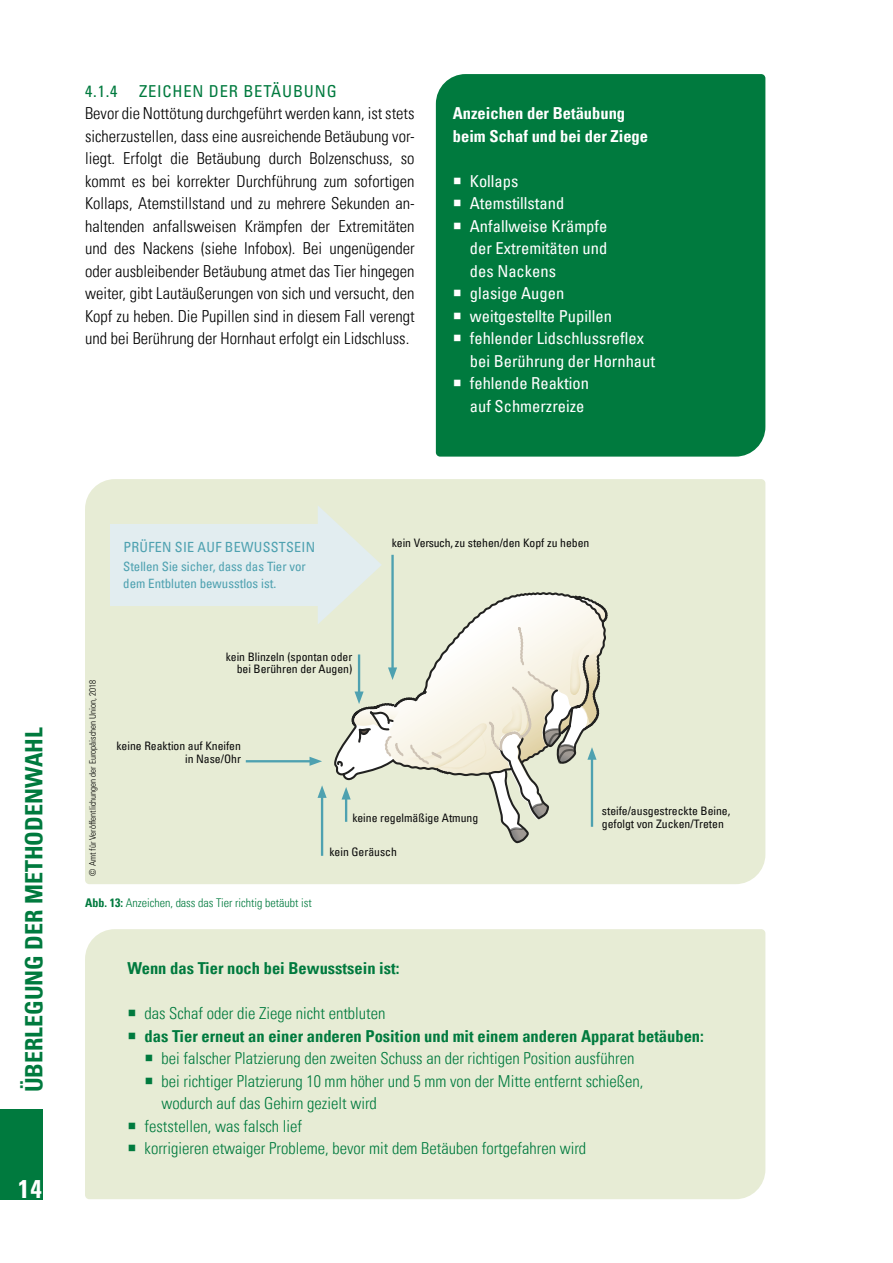
<style>
.page{position:relative;width:893px;height:1263px;background:#fff}
.page>*{position:absolute;margin:0;border:0;box-sizing:border-box;transform-origin:0 0}
.t1{font:700 condensed 25.5px "Univers LT Pro";color:#fff}
.t2{font:700 condensed 24px "Univers LT Pro";color:#007a3e}
.t3{font:300 condensed 16.5px/22.5px "Univers LT Pro";color:#000;text-align:justify}
.t4{font:300 condensed 16.5px "Univers LT Pro";color:#007a3e}
.t5{font:condensed 16.5px/22.5px "Univers LT Pro";color:#fff}
.t6{font:700 condensed 16.5px "Univers LT Pro";color:#007a3e}
.t7{font:700 condensed 16.5px/22.5px "Univers LT Pro";color:#fff}
.t8{font:condensed 16.5px "Univers LT Pro";letter-spacing:.05em;color:#007a3e}
.t9{font:condensed 14.1px "Univers LT Pro";letter-spacing:.02em;color:#4ea1b0}
.t10{font:condensed 12.9px/16.4px "Univers LT Pro";color:#4ea1b0}
.t11{font:300 condensed 12px "Univers LT Pro";color:#007a3e}
.t12{font:condensed 11.7px/12.9px "Univers LT Pro";color:#0a0a0a;text-align:right}
.t13{font:300 condensed 9px "Univers LT Pro";color:#000}
.s1{font-weight:700}
</style>
<div class="page">
<div style="left:0;top:1109px;width:43px;height:90px;background:#007a3e"></div>
<div style="left:436px;top:74px;width:329px;height:383px;background:#007a3e"></div>
<div style="left:85px;top:479px;width:680px;height:405px;background:#e7ecd5"></div>
<div style="left:110px;top:524px;width:217px;height:82px;background:#e2edf0"></div>
<hr style="left:246px;top:760px;width:68px;height:2px;background:#4ea1b0">
<hr style="left:321px;top:793px;width:2px;height:63px;background:#4ea1b0">
<svg style="left:310px;top:505px;width:299px;height:339px;background:#e2e5d4"></svg>
<div style="left:85px;top:929px;width:680px;height:270px;background:#e7ecd5"></div>
<svg style="left:454px;top:177px;width:7px;height:7px"></svg>
<svg style="left:454px;top:200px;width:7px;height:6px"></svg>
<svg style="left:454px;top:222px;width:7px;height:7px"></svg>
<svg style="left:454px;top:290px;width:7px;height:6px"></svg>
<svg style="left:454px;top:312px;width:7px;height:7px"></svg>
<svg style="left:454px;top:335px;width:7px;height:6px"></svg>
<svg style="left:454px;top:380px;width:7px;height:6px"></svg>
<svg style="left:129px;top:1010px;width:6px;height:6px"></svg>
<svg style="left:129px;top:1032px;width:6px;height:7px"></svg>
<svg style="left:146px;top:1055px;width:6px;height:6px"></svg>
<svg style="left:146px;top:1077px;width:6px;height:7px"></svg>
<svg style="left:129px;top:1122px;width:6px;height:7px"></svg>
<svg style="left:129px;top:1145px;width:6px;height:6px"></svg>
<p class="t8" style="left:85px;top:80px;width:34px">4.1.4</p>
<p class="t8" style="left:139px;top:80px;width:199px">ZEICHEN DER BETÄUBUNG</p>
<p class="t3" style="left:85px;top:101px;width:331px">Bevor die Nottötung durchgeführt werden kann, ist stets sicherzustellen, dass eine ausreichende Betäubung vor&shy;liegt. Erfolgt die Betäubung durch Bolzenschuss, so kommt es bei korrekter Durchführung zum sofortigen Kollaps, Atemstillstand und zu mehrere Sekunden an&shy;haltenden anfallsweisen Krämpfen der Extremitäten und des Nackens (siehe Infobox). Bei ungenügender oder ausbleibender Betäubung atmet das Tier hingegen weiter, gibt Lautäußerungen von sich und versucht, den Kopf zu heben. Die Pupillen sind in diesem Fall verengt und bei Berührung der Hornhaut erfolgt ein Lidschluss.</p>
<p class="t7" style="left:453px;top:102px;width:197px">Anzeichen der Betäubung beim Schaf und bei der Ziege</p>
<p class="t5" style="left:470px;top:169px;width:187px">Kollaps<br>Atemstillstand<br>Anfallweise Krämpfe<br>der Extremitäten und<br>des Nackens<br>glasige Augen<br>weitgestellte Pupillen fehlender Lidschlussreflex bei Berührung der Hornhaut fehlende Reaktion<br>auf Schmerzreize</p>
<h2 class="t2" style="left:19px;top:1092px;width:366px;rotate:-90deg">ÜBERLEGUNG DER METHODENWAHL</h2>
<h1 class="t1" style="left:18px;top:1173px;width:25px">14</h1>
<p class="t9" style="left:123px;top:538px;width:193px">PRÜFEN SIE AUF BEWUSSTSEIN</p>
<p class="t10" style="left:123px;top:558px;width:184px">Stellen Sie sicher, dass das Tier vor dem Entbluten bewusstlos ist.</p>
<p class="t12" style="left:392px;top:536px;width:199px">kein Versuch, zu stehen/den Kopf zu heben</p>
<p class="t13" style="left:87px;top:876px;width:197px;rotate:-90deg">© Amt für Veröffentlichungen der Europäischen Union, 2018</p>
<p class="t12" style="left:226px;top:650px;width:128px">kein Blinzeln (spontan oder bei Berühren der Augen)</p>
<p class="t12" style="left:117px;top:739px;width:126px">keine Reaktion auf Kneifen in Nase/Ohr</p>
<p class="t12" style="left:352px;top:811px;width:127px">keine regelmäßige Atmung</p>
<p class="t12" style="left:330px;top:845px;width:69px">kein Geräusch</p>
<p class="t11" style="left:85px;top:894px;width:228px"><span class="s1">Abb. 13:</span> Anzeichen, dass das Tier richtig betäubt ist</p>
<p class="t12" style="left:602px;top:804px;width:130px;text-align:left">steife/ausgestreckte Beine, gefolgt von Zucken/Treten</p>
<p class="t6" style="left:128px;top:958px;width:273px">Wenn das Tier noch bei Bewusstsein ist:</p>
<p class="t4" style="left:145px;top:1002px;width:242px">das Schaf oder die Ziege nicht entbluten</p>
<p class="t6" style="left:145px;top:1026px;width:561px">das Tier erneut an einer anderen Position und mit einem anderen Apparat betäuben:</p>
<p class="t4" style="left:162px;top:1047px;width:474px">bei falscher Platzierung den zweiten Schuss an der richtigen Position ausführen</p>
<p class="t4" style="left:162px;top:1070px;width:483px">bei richtiger Platzierung 10 mm höher und 5 mm von der Mitte entfernt schießen,</p>
<p class="t4" style="left:162px;top:1092px;width:217px">wodurch auf das Gehirn gezielt wird</p>
<p class="t4" style="left:145px;top:1115px;width:159px">feststellen, was falsch lief</p>
<p class="t4" style="left:145px;top:1137px;width:443px">korrigieren etwaiger Probleme, bevor mit dem Betäuben fortgefahren wird</p>
</div>
